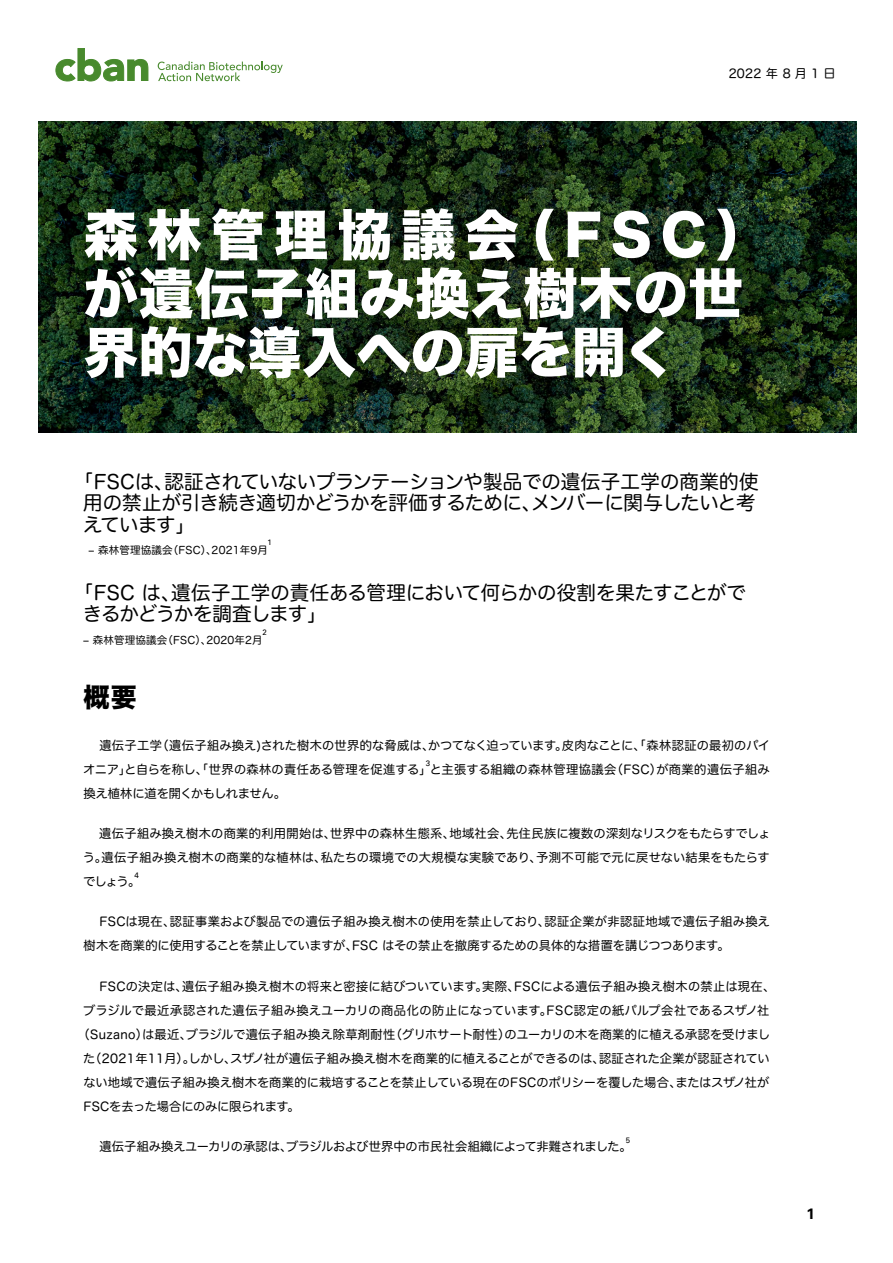
<style>
.page{position:relative;width:893px;height:1263px;background:#fff}
.page>*{position:absolute;margin:0;border:0;box-sizing:border-box;transform-origin:0 0}
.t1{font:54.6px/58.7px "Hira Kaku Std W8";letter-spacing:.01em;color:#fff}
.t2{font:26.25px "Hira Kaku Std W8";color:#000}
.t3{font:19.5px/21.3px "Hira Maru Pro N W4";letter-spacing:-.02em;color:#000}
.t4{font:700 15px "Univers LT Std";color:#000}
.t5{font:12.3px/24px "Hira Maru Pro N W4";letter-spacing:.005em;color:#000}
.t6{font:12.3px "Hira Maru Pro N W4";letter-spacing:-.02em;color:#000}
.t7{font:12.3px "Hira Maru Pro N W4";letter-spacing:.035em;color:#000}
.t8{font:12.3px "Hira Maru Pro N W4";letter-spacing:-.025em;color:#000}
.t9{font:10.5px "Hira Maru Pro N W4";letter-spacing:.02em;color:#000}
.t10{font:7.8px "Univers LT Std";color:#000}
</style>
<div class="page">
<img style="left:38px;top:122px;width:819px;height:311px">
<svg style="left:55px;top:48px;width:94px;height:33px"></svg>
<svg style="left:158px;top:61px;width:125px;height:20px"></svg>
<p class="t5" style="left:729px;top:60px;width:109px">2022 年 8 月 1 日</p>
<h1 class="t1" style="left:84px;top:207px;width:688px">森林管理協議会（FSC）が遺伝子組み換え樹木の世界的な導入への扉を開く</h1>
<h3 class="t3" style="left:83px;top:470px;width:677px;text-indent:-9px">「FSCは、認証されていないプランテーションや製品での遺伝子工学の商業的使用の禁止が引き続き適切かどうかを評価するために、メンバーに関与したいと考えています」</h3>
<p class="t9" style="left:89px;top:541px;width:180px">– 森林管理協議会（FSC）、2021年9月</p>
<p class="t10" style="left:268px;top:538px;width:6px">1</p>
<h3 class="t3" style="left:83px;top:581px;width:665px;text-indent:-9px">「FSC は、遺伝子工学の責任ある管理において何らかの役割を果たすことができるかどうかを調査します」</h3>
<p class="t9" style="left:84px;top:631px;width:180px">– 森林管理協議会（FSC）、2020年2月</p>
<p class="t10" style="left:262px;top:628px;width:6px">2</p>
<h2 class="t2" style="left:84px;top:683px;width:54px">概要</h2>
<p class="t5" style="left:83px;top:732px;width:688px;text-indent:16px">遺伝子工学（遺伝子組み換え)された樹木の世界的な脅威は、かつてなく迫っています。皮肉なことに、「森林認証の最初のパイオニア」と自らを称し、「世界の森林の責任ある管理を促進する」</p>
<p class="t10" style="left:426px;top:758px;width:6px">3</p>
<p class="t7" style="left:430px;top:759px;width:341px">と主張する組織の森林管理協議会（FSC）が商業的遺伝子組み</p>
<p class="t8" style="left:84px;top:783px;width:204px">換え植林に道を開くかもしれません。</p>
<p class="t5" style="left:83px;top:821px;width:689px;text-align:justify;text-indent:16px">遺伝子組み換え樹木の商業的利用開始は、世界中の森林生態系、地域社会、先住民族に複数の深刻なリスクをもたらすでしょう。遺伝子組み換え樹木の商業的な植林は、私たちの環境での大規模な実験であり、予測不可能で元に戻せない結果をもたらすでしょう。</p>
<p class="t10" style="left:135px;top:871px;width:6px">4</p>
<p class="t5" style="left:84px;top:909px;width:688px;text-indent:16px">FSCは現在、認証事業および製品での遺伝子組み換え樹木の使用を禁止しており、認証企業が非認証地域で遺伝子組み換え樹木を商業的に使用することを禁止していますが、FSC はその禁止を撤廃するための具体的な措置を講じつつあります。</p>
<p class="t5" style="left:99px;top:973px;width:678px">FSCの決定は、遺伝子組み換え樹木の将来と密接に結びついています。実際、FSCによる遺伝子組み換え樹木の禁止は現在、</p>
<p class="t5" style="left:83px;top:997px;width:688px">ブラジルで最近承認された遺伝子組み換えユーカリの商品化の防止になっています。FSC認定の紙パルプ会社であるスザノ社</p>
<p class="t5" style="left:77px;top:1021px;width:694px">（Suzano）は最近、ブラジルで遺伝子組み換え除草剤耐性（グリホサート耐性）のユーカリの木を商業的に植える承認を受けまし</p>
<p class="t5" style="left:83px;top:1045px;width:688px">た（2021年11月）。しかし、スザノ社が遺伝子組み換え樹木を商業的に植えることができるのは、認証された企業が認証されてい</p>
<p class="t5" style="left:83px;top:1069px;width:688px">ない地域で遺伝子組み換え樹木を商業的に栽培することを禁止している現在のFSCのポリシーを覆した場合、またはスザノ社が</p>
<p class="t6" style="left:84px;top:1095px;width:218px">FSCを去った場合にのみに限られます。</p>
<p class="t6" style="left:99px;top:1135px;width:534px">遺伝子組み換えユーカリの承認は、ブラジルおよび世界中の市民社会組織によって非難されました。</p>
<p class="t10" style="left:626px;top:1135px;width:6px">5</p>
<p class="t4" style="left:806px;top:1205px;width:10px">1</p>
</div>
